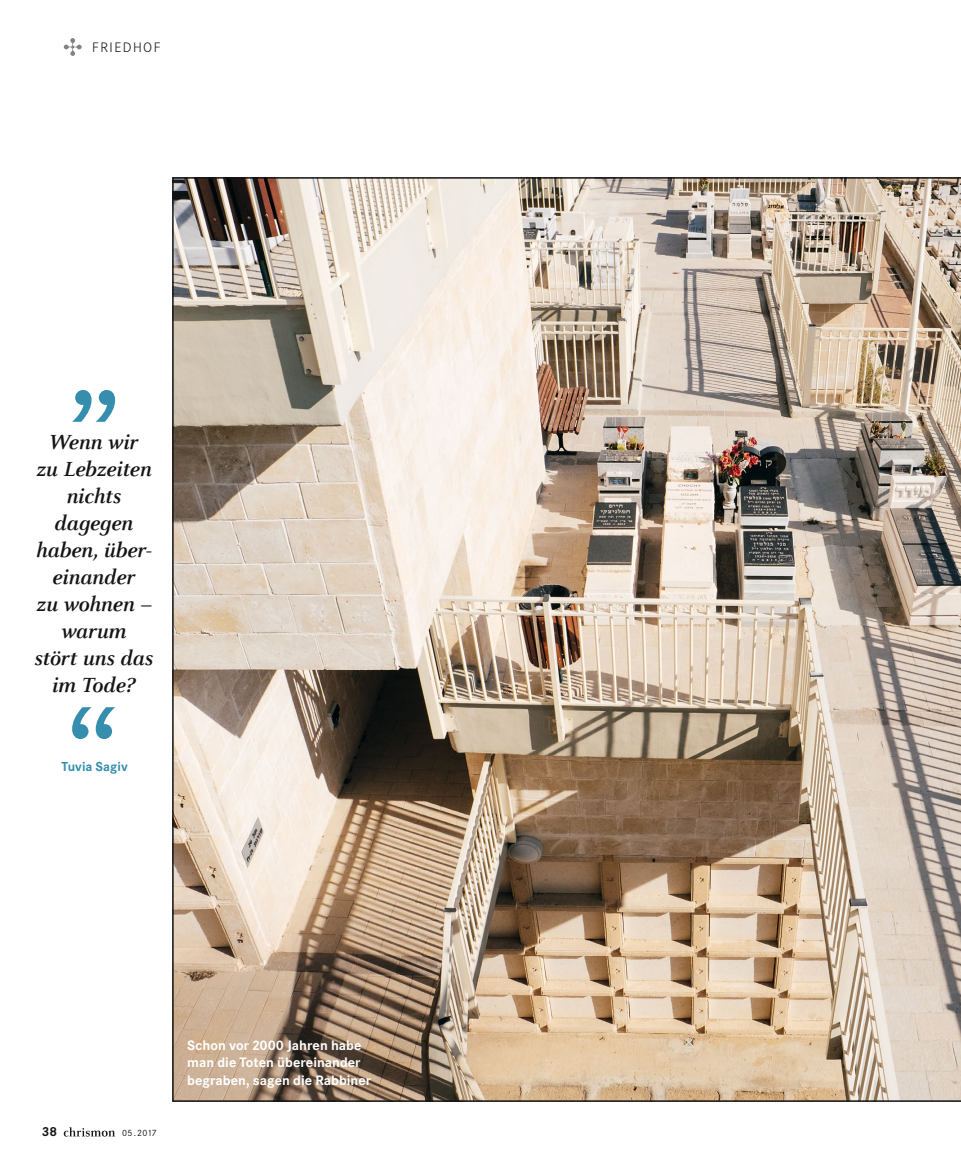
<style>
.page{position:relative;width:961px;height:1170px;background:#fff}
.page>*{position:absolute;margin:0;border:0;box-sizing:border-box;transform-origin:0 0}
.Marginalspalte_Zitat{font:italic 700 22.5px/27px "Celeste OT";letter-spacing:-.005em;color:#141415;text-align:center}
._21_Bildunterschrift{font:700 14.25px/17.2px "Corporate S";letter-spacing:.005em;color:#fff}
.Rubrikentitel{font:300 14.25px "Corporate S";letter-spacing:.1em;color:#141415}
.Marginalspalte_Text{font:700 13.5px "Corporate S";letter-spacing:.005em;color:#358eae}
.t1{font:700 13.5px "Corporate S";color:#141415}
.t2{font:9.45px "Corporate S";letter-spacing:-.015em;color:#141415}
</style>
<div class="page">
<svg style="left:64px;top:38px;width:18px;height:18px"></svg>
<svg style="left:64px;top:1127px;width:51px;height:9px"></svg>
<img style="left:172px;top:177px;width:789px;height:924px">
<svg style="left:72px;top:390px;width:43px;height:32px"></svg>
<svg style="left:72px;top:707px;width:43px;height:32px"></svg>
<p class="Rubrikentitel" style="left:92px;top:39px;width:70px">FRIEDHOF</p>
<p class="Marginalspalte_Zitat" style="left:34px;top:429px;width:121px">Wenn wir<br>zu Lebzeiten nichts dagegen haben, über&shy;einander<br>zu wohnen – warum<br>stört uns das im Tode?</p>
<p class="Marginalspalte_Text" style="left:62px;top:758px;width:68px">Tuvia Sagiv</p>
<p class="t1" style="left:42px;top:1124px;width:17px">38</p>
<p class="t2" style="left:122px;top:1127px;width:36px">05.2017</p>
<p class="_21_Bildunterschrift" style="left:187px;top:1037px;width:186px">Schon vor 2000 Jahren habe man die Toten übereinander begraben, sagen die Rabbiner</p>
</div>
